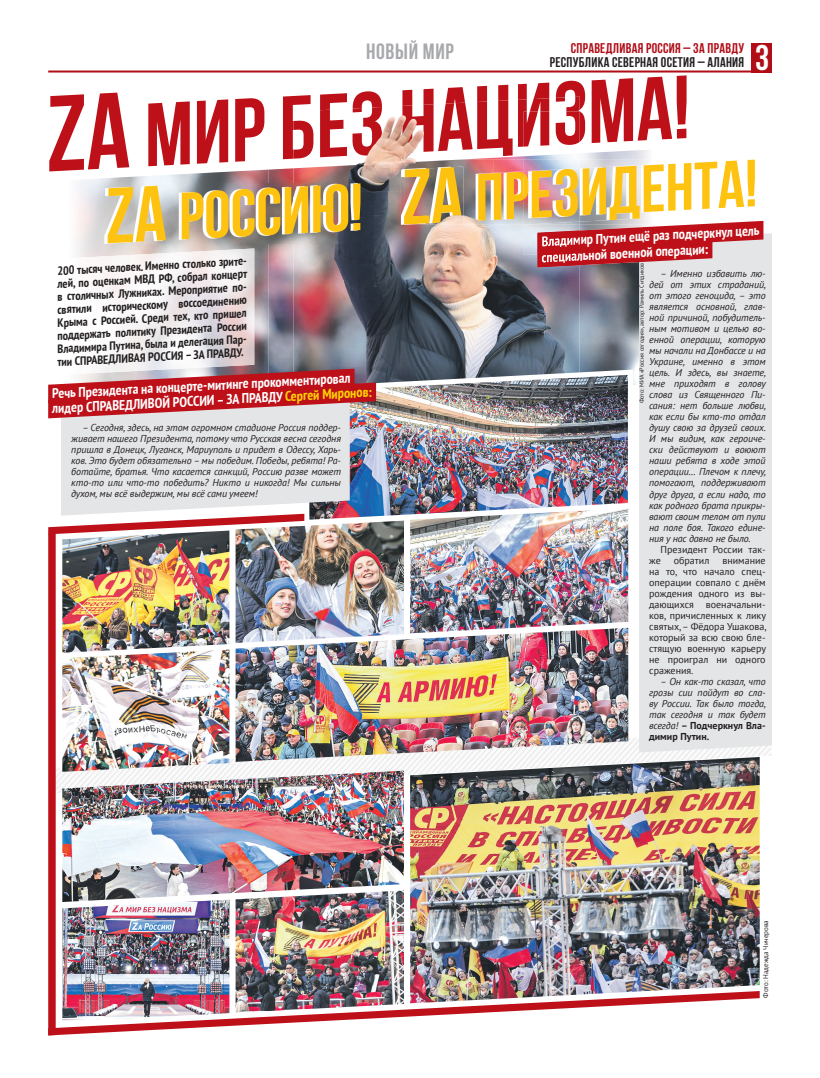
<style>
.page{position:relative;width:820px;height:1078px;background:#fff}
.page>*{position:absolute;margin:0;border:0;box-sizing:border-box;transform-origin:0 0}
.t1{font:700 89.3px "Bebas Neue";color:#bd1018}
.t2{font:700 66.5px "Bebas Neue";color:#fec210}
.t3{font:700 35.5px "Bebas Neue";color:#fff}
.t4{font:700 22px "Bebas Neue";letter-spacing:.03em;color:#a8a9ad}
.t5{font:700 14px "Bebas Neue";letter-spacing:.02em;color:#231f20}
.t6{font:700 14px "Bebas Neue";letter-spacing:.02em;color:#b00d17}
.t7{font:700 condensed 13.9px/16.1px "PT Sans";color:#fff}
.t8{font:700 condensed 12px "PT Sans";color:#231f20}
.t9{font:italic 10px/11px "PT Sans";letter-spacing:-.01em;color:#231f20;text-align:justify}
.t10{font:10px/11px "PT Sans";color:#231f20}
.t11{font:7px "PT Sans";color:#231f20}
.t12{font:6px "PT Sans";color:#231f20}
.s1{font-size:107.3px}
.s2{font-size:78.3px}
.s3{color:#fed304}
.s4{font-weight:700;font-style:normal}
</style>
<div class="page">
<hr style="left:48px;top:70px;width:703px;height:2px;background:#b00d17">
<div style="left:751px;top:43px;width:20px;height:29px;background:#b00d17"></div>
<img style="left:268px;top:168px;width:25px;height:15px">
<svg style="left:111px;top:175px;width:157px;height:8px"></svg>
<svg style="left:172px;top:169px;width:96px;height:6px"></svg>
<svg style="left:579px;top:111px;width:72px;height:49px"></svg>
<img style="left:579px;top:164px;width:72px;height:57px">
<div style="left:763px;top:233px;width:8px;height:519px;background:#e4e5e7"></div>
<img style="left:293px;top:167px;width:108px;height:24px">
<img style="left:357px;top:191px;width:44px;height:30px">
<img style="left:523px;top:167px;width:56px;height:1px">
<img style="left:401px;top:167px;width:92px;height:54px">
<img style="left:493px;top:167px;width:30px;height:4px">
<img style="left:404px;top:167px;width:59px;height:54px">
<img style="left:478px;top:171px;width:45px;height:50px">
<img style="left:523px;top:168px;width:56px;height:53px">
<img style="left:293px;top:97px;width:286px;height:70px">
<img style="left:523px;top:111px;width:56px;height:44px">
<img style="left:401px;top:160px;width:32px;height:1px">
<img style="left:104px;top:183px;width:253px;height:38px">
<img style="left:48px;top:221px;width:715px;height:814px">
<h3 class="t4" style="left:366px;top:40px;width:89px">НОВЫЙ МИР</h3>
<h3 class="t6" style="left:570px;top:41px;width:175px">СПРАВЕДЛИВАЯ РОССИЯ – ЗА ПРАВДУ</h3>
<h3 class="t5" style="left:549px;top:55px;width:196px">РЕСПУБЛИКА СЕВЕРНАЯ ОСЕТИЯ – АЛАНИЯ</h3>
<h3 class="t3" style="left:755px;top:38px;width:16px">3</h3>
<h1 class="t1" style="left:43px;top:92px;width:645px;rotate:-3deg"><span class="s1">Za</span> мир без нацизма!</h1>
<h2 class="t2" style="left:399px;top:165px;width:357px;rotate:-3deg"><span class="s2">Zа</span> Президентa!</h2>
<h2 class="t2" style="left:103px;top:184px;width:259px;rotate:-3deg"><span class="s2">Zа</span> Россию!</h2>
<h3 class="t7" style="left:539px;top:233px;width:221px;rotate:-3deg">Владимир Путин ещё раз подчеркнул цель специальной военной операции:</h3>
<p class="t8" style="left:57px;top:263px;width:199px;rotate:-3deg">200 тысяч человек. Именно столько зрите-</p>
<p class="t8" style="left:57px;top:276px;width:191px;rotate:-3deg">лей, по оценкам МВД РФ, собрал концерт</p>
<p class="t8" style="left:57px;top:289px;width:199px;rotate:-3deg">в столичных Лужниках. Мероприятие по-</p>
<p class="t8" style="left:57px;top:302px;width:191px;rotate:-3deg">святили историческому воссоединению</p>
<p class="t8" style="left:57px;top:315px;width:191px;rotate:-3deg">Крыма с Россией. Среди тех, кто пришел</p>
<p class="t12" style="left:637px;top:403px;width:142px;rotate:-90deg">Фото: МИА «Россия сегодня», автор: Рамиль Ситдиков</p>
<p class="t9" style="left:649px;top:268px;width:118px;text-indent:11px">– Именно избавить лю&shy;дей от этих страданий, от этого геноцида, – это является основной, глав&shy;ной причиной, побудитель&shy;ным мотивом и целью во&shy;енной операции, которую мы начали на Донбассе и на Украине, именно в этом цель. И здесь, вы знаете, мне приходят в голову слова из Священного Пи&shy;сания: нет больше любви, как если бы кто-то отдал душу свою за друзей своих.<br>И мы видим, как героиче&shy;ски действуют и воюют наши ребята в ходе этой операции… Плечом к плечу, помогают, поддерживают друг друга, а если надо, то как родного брата прикры&shy;вают своим телом от пули на поле боя. Такого едине&shy;ния у нас давно не было.</p>
<p class="t10" style="left:649px;top:543px;width:118px;text-indent:11px">Президент России так&shy;же</p>
<p class="t8" style="left:57px;top:328px;width:191px;rotate:-3deg">поддержать политику Президента России</p>
<p class="t8" style="left:57px;top:341px;width:199px;rotate:-3deg">Владимира Путина, была и делегация Пар-</p>
<p class="t8" style="left:57px;top:354px;width:187px;rotate:-3deg">тии СПРАВЕДЛИВАЯ РОССИЯ – ЗА ПРАВДУ.</p>
<h3 class="t7" style="left:51px;top:385px;width:321px;line-height:15px;rotate:-3deg">Речь Президента на концерте-митинге прокомментировал лидер СПРАВЕДЛИВОЙ РОССИИ – ЗА ПРАВДУ <span class="s3">Сергей Миронов:</span></h3>
<p class="t9" style="left:71px;top:421px;width:271px;text-indent:11px">– Сегодня, здесь, на этом огромном стадионе Россия поддер&shy;живает нашего Президента, потому что Русская весна сегодня пришла в Донецк, Луганск, Мариуполь и придет в Одессу, Харь&shy;ков. Это будет обязательно – мы победим. Победы, ребята! Ра&shy;ботайте, братья. Что касается санкций, Россию разве может кто-то или что-то победить? Никто и никогда! Мы сильны духом, мы всё выдержим, мы всё сами умеем!</p>
<p class="t10" style="left:673px;top:554px;width:37px">обратил</p>
<p class="t10" style="left:649px;top:554px;width:119px;text-align:justify;text-indent:73px">внимание на то, что начало спец&shy;операции совпало с днём рождения одного из вы&shy;дающихся военачальни&shy;ков, причисленных к лику святых, – Фёдора Ушакова, который за всю свою бле&shy;стящую военную карьеру не проиграл ни одного сражения.</p>
<p class="t9" style="left:649px;top:675px;width:118px;text-indent:11px">– Он как-то сказал, что грозы сии пойдут во сла&shy;ву России. Так было тогда, так сегодня и так будет всегда! <span class="s4">– Подчеркнул Вла&shy;димир Путин.</span></p>
<p class="t11" style="left:761px;top:997px;width:79px;rotate:-90deg">Фото: Надежда Чичерова</p>
</div>
